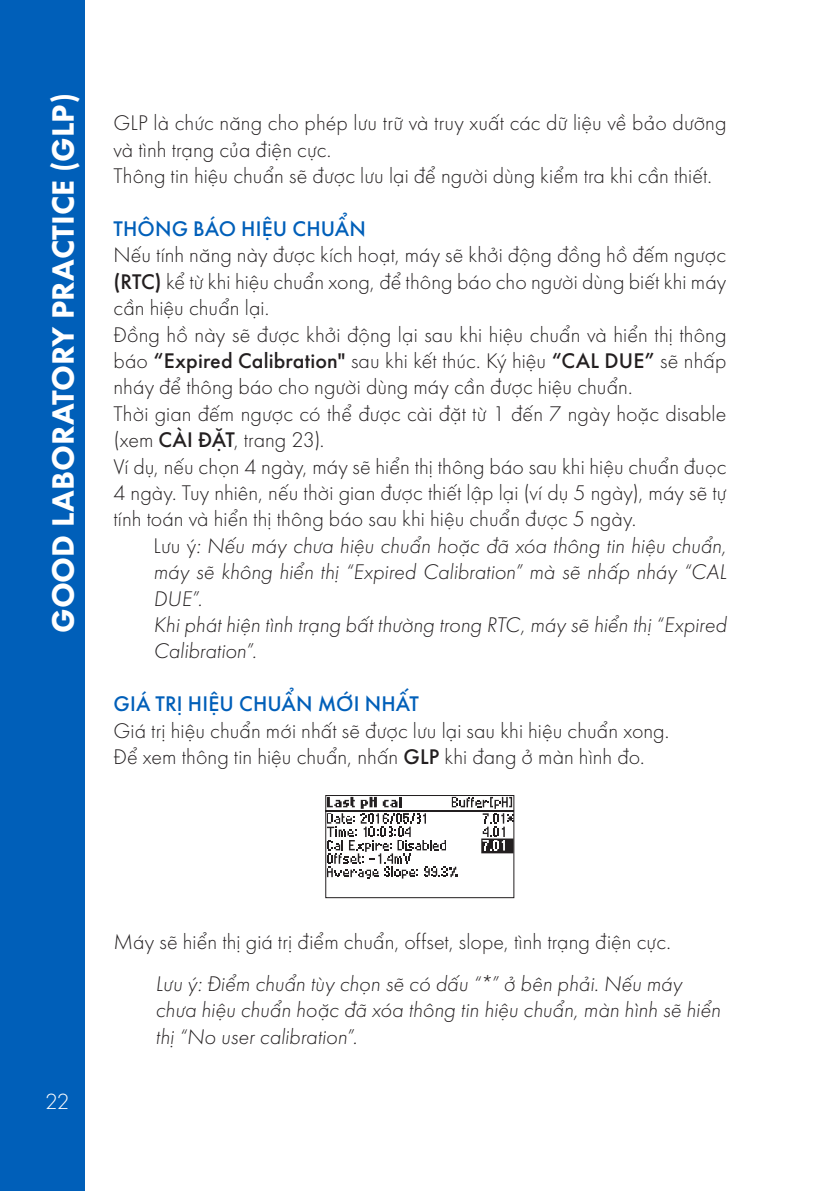
<style>
.page{position:relative;width:840px;height:1191px;background:#fff}
.page>*{position:absolute;margin:0;border:0;box-sizing:border-box;transform-origin:0 0}
.t1{font:700 32px "SVN Futura";color:#fff}
.t2{font:300 22.8px "SVN Futura";color:#fff}
.t3{font:300 22px/26.4px "SVN Futura";letter-spacing:.005em;color:#231f20;text-align:justify}
.t4{font:italic 300 22px/26.4px "SVN Futura";color:#231f20}
.t5{font:500 22px "SVN Futura";letter-spacing:.01em;color:#005fb9}
.s1{font-weight:500}
.s2{font-style:normal}
</style>
<div class="page">
<div style="left:0;top:0;width:85px;height:1191px;background:#005fb9"></div>
<div style="left:325px;top:795px;width:189px;height:103px;border:1px solid #231f20"></div>
<svg style="left:325px;top:795px;width:188px;height:95px"></svg>
<p class="t1" style="left:39px;top:633px;width:541px;rotate:-90deg">GOOD LABORATORY PRACTICE (GLP)</p>
<p class="t3" style="left:113px;top:108px;width:614px">GLP là chức năng cho phép lưu trữ và truy xuất các dữ liệu về bảo dưỡng và tình trạng của điện cực.</p>
<p class="t3" style="left:113px;top:161px;width:599px">Thông tin hiệu chuẩn sẽ được lưu lại để người dùng kiểm tra khi cần thiết.</p>
<p class="t5" style="left:113px;top:212px;width:254px">THÔNG BÁO HIỆU CHUẨN</p>
<p class="t3" style="left:113px;top:240px;width:614px">Nếu tính năng này được kích hoạt, máy sẽ khởi động đồng hồ đếm ngược <span class="s1">(RTC)</span> kể từ khi hiệu chuẩn xong, để thông báo cho người dùng biết khi máy cần hiệu chuẩn lại.</p>
<p class="t3" style="left:113px;top:320px;width:614px">Đồng hồ này sẽ được khởi động lại sau khi hiệu chuẩn và hiển thị thông báo <span class="s1">“Expired Calibration"</span> sau khi kết thúc. Ký hiệu <span class="s1">“CAL DUE”</span> sẽ nhấp nháy để thông báo cho người dùng máy cần được hiệu chuẩn.</p>
<p class="t3" style="left:113px;top:399px;width:614px">Thời gian đếm ngược có thể được cài đặt từ 1 đến 7 ngày hoặc disable (xem <span class="s1">CÀI ĐẶT</span>, trang 23).</p>
<p class="t3" style="left:113px;top:452px;width:614px">Ví dụ, nếu chọn 4 ngày, máy sẽ hiển thị thông báo sau khi hiệu chuẩn đuọc 4 ngày. Tuy nhiên, nếu thời gian được thiết lập lại (ví dụ 5 ngày), máy sẽ tự tính toán và hiển thị thông báo sau khi hiệu chuẩn được 5 ngày.</p>
<p class="t4" style="left:153px;top:531px;width:574px;text-align:justify"><span class="s2">Lưu ý</span>: Nếu máy chưa hiệu chuẩn hoặc đã xóa thông tin hiệu chuẩn, máy sẽ không hiển thị “Expired Calibration” mà sẽ nhấp nháy “CAL DUE”.</p>
<p class="t4" style="left:153px;top:610px;width:574px">Khi phát hiện tình trạng bất thường trong RTC, máy sẽ hiển thị “Expired<br>Calibration”.</p>
<p class="t5" style="left:113px;top:687px;width:307px">GIÁ TRỊ HIỆU CHUẨN MỚI NHẤT</p>
<p class="t3" style="left:113px;top:716px;width:557px">Giá trị hiệu chuẩn mới nhất sẽ được lưu lại sau khi hiệu chuẩn xong.</p>
<p class="t3" style="left:113px;top:742px;width:532px">Để xem thông tin hiệu chuẩn, nhấn <span class="s1">GLP</span> khi đang ở màn hình đo.</p>
<p class="t2" style="left:45px;top:1086px;width:26px">22</p>
<p class="t3" style="left:113px;top:927px;width:558px">Máy sẽ hiển thị giá trị điểm chuẩn, offset, slope, tình trạng điện cực.</p>
<p class="t4" style="left:155px;top:969px;width:566px">Lưu ý: Điểm chuẩn tùy chọn sẽ có dấu “*” ở bên phải. Nếu máy chưa hiệu chuẩn hoặc đã xóa thông tin hiệu chuẩn, màn hình sẽ hiển thị “No user calibration”.</p>
</div>
